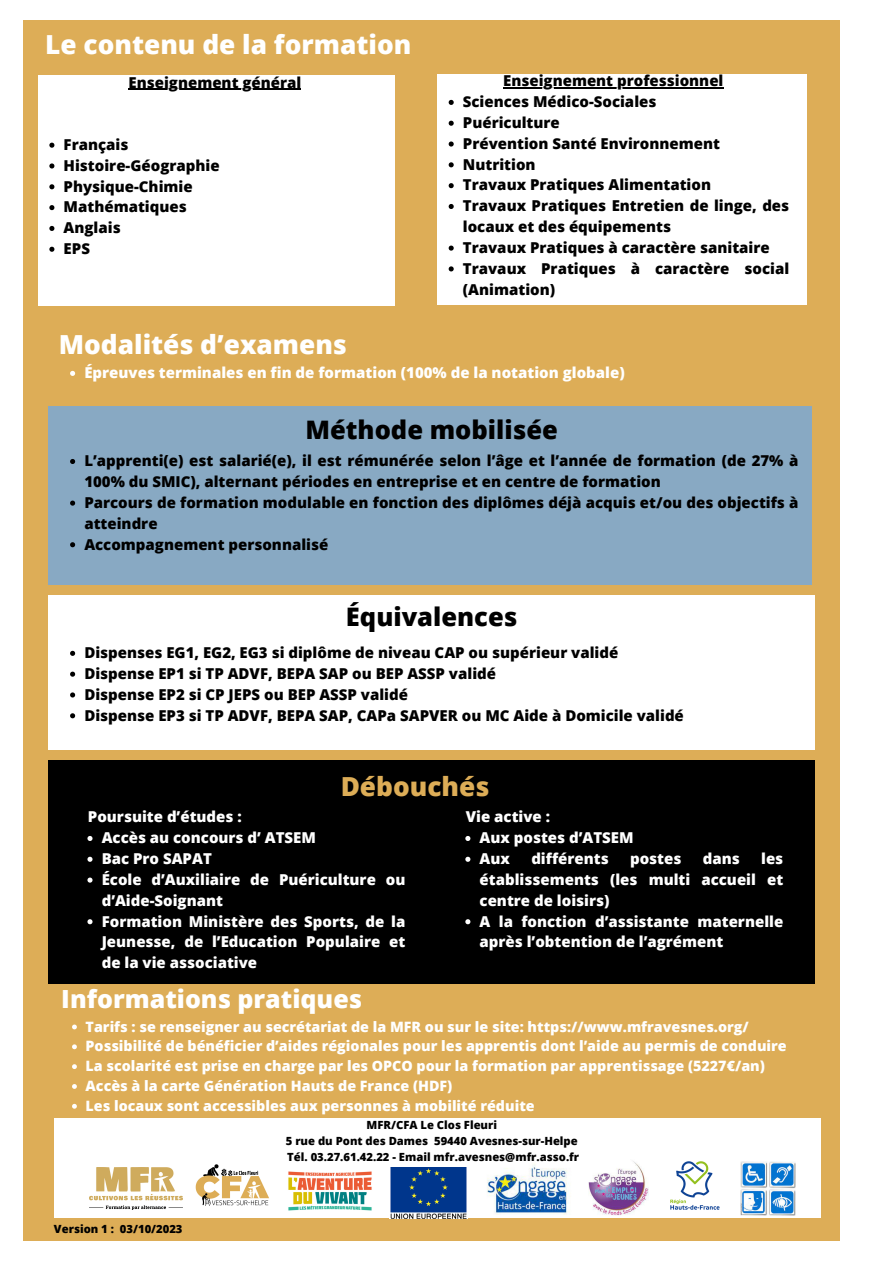
<style>
.page{position:relative;width:893px;height:1263px;background:#fff}
.page>*{position:absolute;margin:0;border:0;box-sizing:border-box;transform-origin:0 0}
.t1{font:800 26.25px "Open Sans";color:#fff}
.t2{font:800 26.25px "Open Sans";color:#ddad57}
.t3{font:800 25.5px "Open Sans";color:#000}
.t4{font:800 24.97px "Open Sans";color:#fff}
.t5{font:800 15px/20.9px "Open Sans";color:#000}
.t6{font:800 15px/20.9px "Open Sans";color:#fff}
.t7{font:800 14.25px "Open Sans";color:#fff}
.t8{font:800 11.25px "Open Sans";color:#000}
</style>
<div class="page">
<div style="left:23px;top:20px;width:817px;height:1221px;background:#ddad57"></div>
<div style="left:48px;top:406px;width:763px;height:178px;background:#88a9c3"></div>
<div style="left:48px;top:760px;width:767px;height:224px;background:#000"></div>
<div style="left:54px;top:1118px;width:767px;height:100px;background:#fff"></div>
<img style="left:195px;top:1164px;width:74px;height:42px">
<img style="left:89px;top:1167px;width:93px;height:43px">
<img style="left:288px;top:1171px;width:84px;height:40px">
<img style="left:390px;top:1167px;width:77px;height:51px">
<img style="left:487px;top:1163px;width:84px;height:51px">
<img style="left:589px;top:1161px;width:59px;height:54px">
<img style="left:670px;top:1161px;width:50px;height:49px">
<img style="left:740px;top:1162px;width:55px;height:54px">
<svg style="left:70px;top:371px;width:5px;height:5px"></svg>
<svg style="left:70px;top:459px;width:5px;height:5px"></svg>
<svg style="left:70px;top:501px;width:5px;height:5px"></svg>
<svg style="left:70px;top:542px;width:5px;height:5px"></svg>
<svg style="left:87px;top:836px;width:5px;height:5px"></svg>
<svg style="left:87px;top:857px;width:5px;height:5px"></svg>
<svg style="left:87px;top:877px;width:5px;height:6px"></svg>
<svg style="left:87px;top:919px;width:5px;height:5px"></svg>
<svg style="left:72px;top:1024px;width:5px;height:5px"></svg>
<svg style="left:72px;top:1044px;width:5px;height:5px"></svg>
<svg style="left:72px;top:1064px;width:5px;height:5px"></svg>
<svg style="left:72px;top:1084px;width:5px;height:5px"></svg>
<svg style="left:72px;top:1104px;width:5px;height:5px"></svg>
<svg style="left:465px;top:836px;width:5px;height:5px"></svg>
<svg style="left:465px;top:857px;width:5px;height:5px"></svg>
<svg style="left:465px;top:919px;width:5px;height:5px"></svg>
<div style="left:38px;top:75px;width:357px;height:230px;background:#fff"></div>
<svg style="left:49px;top:143px;width:5px;height:5px"></svg>
<svg style="left:49px;top:163px;width:5px;height:6px"></svg>
<svg style="left:49px;top:184px;width:5px;height:5px"></svg>
<svg style="left:49px;top:205px;width:5px;height:5px"></svg>
<svg style="left:49px;top:226px;width:5px;height:5px"></svg>
<svg style="left:49px;top:247px;width:5px;height:5px"></svg>
<hr style="left:128px;top:89px;width:173px;height:1px;background:#000">
<div style="left:437px;top:74px;width:370px;height:230px;background:#fff"></div>
<svg style="left:449px;top:100px;width:5px;height:5px"></svg>
<svg style="left:449px;top:121px;width:5px;height:5px"></svg>
<svg style="left:449px;top:141px;width:5px;height:6px"></svg>
<svg style="left:449px;top:162px;width:5px;height:5px"></svg>
<svg style="left:449px;top:183px;width:5px;height:5px"></svg>
<svg style="left:449px;top:204px;width:5px;height:5px"></svg>
<svg style="left:449px;top:246px;width:5px;height:5px"></svg>
<svg style="left:449px;top:266px;width:5px;height:5px"></svg>
<hr style="left:503px;top:87px;width:220px;height:2px;background:#000">
<div style="left:48px;top:595px;width:767px;height:155px;background:#fff"></div>
<svg style="left:70px;top:651px;width:5px;height:5px"></svg>
<svg style="left:70px;top:672px;width:5px;height:5px"></svg>
<svg style="left:70px;top:692px;width:5px;height:5px"></svg>
<svg style="left:70px;top:713px;width:5px;height:5px"></svg>
<p class="t1" style="left:45px;top:26px;width:367px">Le contenu de la formation</p>
<p class="t5" style="left:128px;top:71px;width:174px">Enseignement général</p>
<p class="t5" style="left:64px;top:134px;width:66px">Français</p>
<p class="t5" style="left:64px;top:155px;width:157px">Histoire-Géographie</p>
<p class="t5" style="left:64px;top:175px;width:131px">Physique-Chimie</p>
<p class="t5" style="left:64px;top:196px;width:125px">Mathématiques</p>
<p class="t5" style="left:64px;top:217px;width:59px">Anglais</p>
<p class="t5" style="left:64px;top:238px;width:28px">EPS</p>
<p class="t1" style="left:59px;top:326px;width:290px">Modalités d’examens</p>
<p class="t5" style="left:503px;top:70px;width:222px">Enseignement professionnel</p>
<p class="t5" style="left:463px;top:91px;width:195px">Sciences Médico-Sociales</p>
<p class="t5" style="left:463px;top:112px;width:98px">Puériculture</p>
<p class="t5" style="left:463px;top:133px;width:259px">Prévention Santé Environnement</p>
<p class="t5" style="left:463px;top:153px;width:74px">Nutrition</p>
<p class="t5" style="left:463px;top:174px;width:250px">Travaux Pratiques Alimentation</p>
<p class="t5" style="left:463px;top:195px;width:328px">Travaux Pratiques Entretien de linge, des locaux et des équipements</p>
<p class="t5" style="left:463px;top:237px;width:308px">Travaux Pratiques à caractère sanitaire</p>
<p class="t5" style="left:463px;top:257px;width:328px">Travaux Pratiques à caractère social (Animation)</p>
<p class="t6" style="left:84px;top:362px;width:542px">Épreuves terminales en fin de formation (100% de la notation globale)</p>
<p class="t3" style="left:305px;top:412px;width:254px">Méthode mobilisée</p>
<p class="t5" style="left:84px;top:450px;width:715px">L’apprenti(e) est salarié(e), il est rémunérée selon l’âge et l’année de formation (de 27% à<br>100% du SMIC), alternant périodes en entreprise et en centre de formation</p>
<p class="t5" style="left:84px;top:492px;width:715px">Parcours de formation modulable en fonction des diplômes déjà acquis et/ou des objectifs à atteindre</p>
<p class="t5" style="left:84px;top:533px;width:245px">Accompagnement personnalisé</p>
<p class="t3" style="left:346px;top:598px;width:173px">Équivalences</p>
<p class="t5" style="left:84px;top:642px;width:535px">Dispenses EG1, EG2, EG3 si diplôme de niveau CAP ou supérieur validé</p>
<p class="t5" style="left:84px;top:663px;width:413px">Dispense EP1 si TP ADVF, BEPA SAP ou BEP ASSP validé</p>
<p class="t5" style="left:84px;top:683px;width:325px">Dispense EP2 si CP JEPS ou BEP ASSP validé</p>
<p class="t5" style="left:84px;top:704px;width:601px">Dispense EP3 si TP ADVF, BEPA SAP, CAPa SAPVER ou MC Aide à Domicile validé</p>
<p class="t6" style="left:88px;top:806px;width:155px">Poursuite d’études :</p>
<p class="t2" style="left:341px;top:767px;width:150px">Débouchés</p>
<p class="t6" style="left:466px;top:806px;width:86px">Vie active :</p>
<p class="t6" style="left:102px;top:827px;width:216px">Accès au concours d’ ATSEM</p>
<p class="t6" style="left:102px;top:848px;width:112px">Bac Pro SAPAT</p>
<p class="t6" style="left:102px;top:869px;width:305px">École d’Auxiliaire de Puériculture ou d’Aide-Soignant</p>
<p class="t6" style="left:102px;top:910px;width:305px;text-align:justify">Formation Ministère des Sports, de la Jeunesse, de l’Education Populaire et de la vie associative</p>
<p class="t4" style="left:61px;top:982px;width:302px">Informations pratiques</p>
<p class="t6" style="left:479px;top:827px;width:156px">Aux postes d’ATSEM</p>
<p class="t6" style="left:479px;top:848px;width:32px">Aux</p>
<p class="t6" style="left:531px;top:848px;width:79px">différents</p>
<p class="t6" style="left:630px;top:848px;width:53px">postes</p>
<p class="t6" style="left:703px;top:848px;width:39px">dans</p>
<p class="t6" style="left:479px;top:848px;width:305px;text-align:justify;text-indent:281px">les établissements (les multi accueil et centre de loisirs)</p>
<p class="t6" style="left:479px;top:910px;width:305px">A la fonction d’assistante maternelle après l’obtention de l’agrément</p>
<p class="t7" style="left:86px;top:1016px;width:665px">Tarifs : se renseigner au secrétariat de la MFR ou sur le site: https://www.mfravesnes.org/</p>
<p class="t7" style="left:86px;top:1036px;width:702px">Possibilité de bénéficier d’aides régionales pour les apprentis dont l’aide au permis de conduire</p>
<p class="t7" style="left:86px;top:1056px;width:681px">La scolarité est prise en charge par les OPCO pour la formation par apprentissage (5227€/an)</p>
<p class="t7" style="left:86px;top:1076px;width:368px">Accès à la carte Génération Hauts de France (HDF)</p>
<p class="t7" style="left:86px;top:1095px;width:450px">Les locaux sont accessibles aux personnes à mobilité réduite</p>
<p class="t8" style="left:54px;top:1221px;width:130px">Version 1 : 03/10/2023</p>
<p class="t8" style="left:366px;top:1117px;width:132px">MFR/CFA Le Clos Fleuri</p>
<p class="t8" style="left:286px;top:1133px;width:293px">5 rue du Pont des Dames 59440 Avesnes-sur-Helpe</p>
<p class="t8" style="left:287px;top:1148px;width:293px">Tél. 03.27.61.42.22 - Email mfr.avesnes@mfr.asso.fr</p>
</div>
